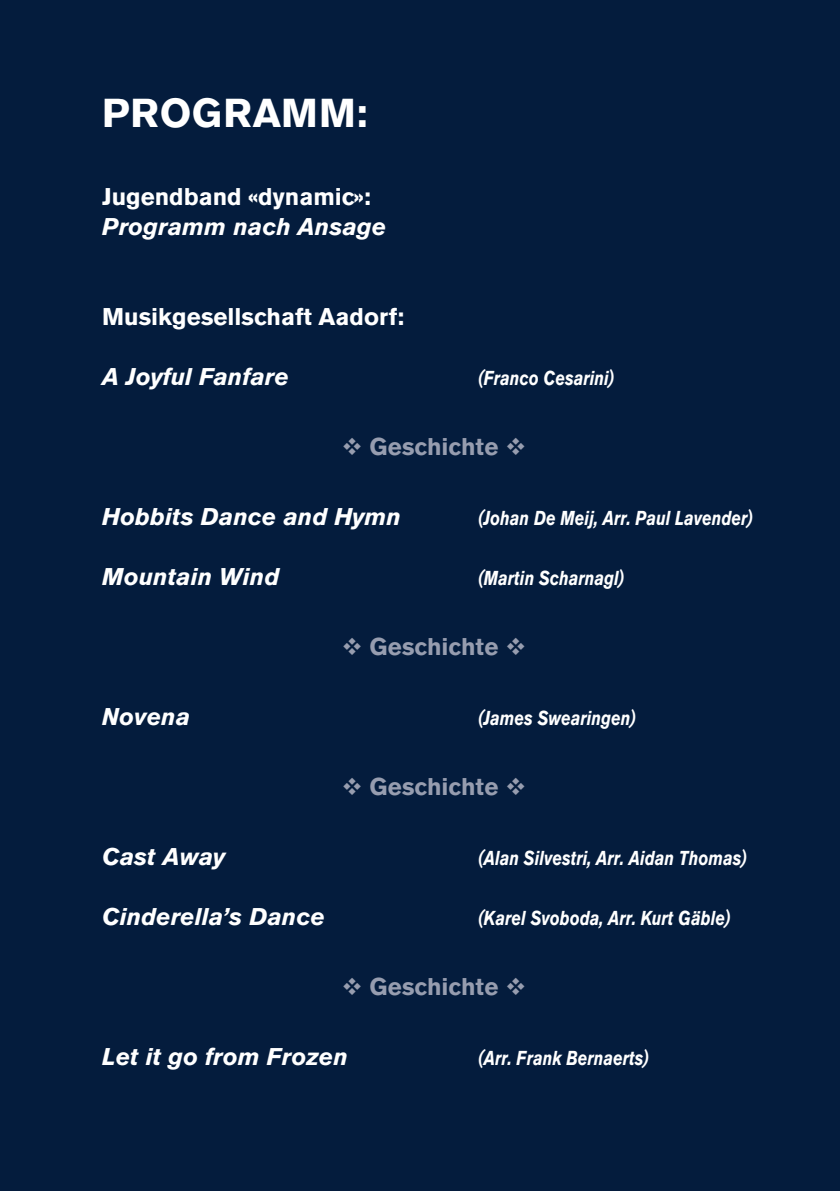
<style>
.page{position:relative;width:840px;height:1191px;background:#fff}
.page>*{position:absolute;margin:0;border:0;box-sizing:border-box;transform-origin:0 0}
.t1{font:700 40px "Akzidenz Grotesk BQ";letter-spacing:.02em;color:#fff}
.t2{font:italic 700 24px "Akzidenz Grotesk BQ";color:#fff}
.t3{font:700 24px "Akzidenz Grotesk BQ";letter-spacing:.01em;color:#979daf}
.t4{font:700 24px "Akzidenz Grotesk BQ";color:#fff}
.t5{font:italic 700 20px "Akzidenz Grotesk BQ";color:#fff;scale:.8 1}
</style>
<div class="page">
<div style="left:0;top:0;width:839px;height:1191px;background:#041c3d"></div>
<h1 class="t1" style="left:102px;top:89px;width:266px">PROGRAMM:</h1>
<p class="t4" style="left:102px;top:182px;width:270px">Jugendband «dynamic»:</p>
<p class="t2" style="left:102px;top:212px;width:285px">Programm nach Ansage</p>
<p class="t4" style="left:102px;top:302px;width:303px">Musikgesellschaft Aadorf:</p>
<p class="t2" style="left:102px;top:362px;width:188px">A Joyful Fanfare</p>
<p class="t5" style="left:478px;top:366px;width:171px">(Franco Cesarini)</p>
<p class="t3" style="left:341px;top:432px;width:186px">❖ Geschichte ❖</p>
<p class="t2" style="left:102px;top:502px;width:300px">Hobbits Dance and Hymn</p>
<p class="t5" style="left:478px;top:506px;width:344px">(Johan De Meij, Arr. Paul Lavender)</p>
<p class="t2" style="left:102px;top:562px;width:179px">Mountain Wind</p>
<p class="t5" style="left:478px;top:566px;width:183px">(Martin Scharnagl)</p>
<p class="t3" style="left:341px;top:632px;width:186px">❖ Geschichte ❖</p>
<p class="t2" style="left:102px;top:702px;width:89px">Novena</p>
<p class="t5" style="left:478px;top:706px;width:198px">(James Swearingen)</p>
<p class="t3" style="left:341px;top:772px;width:186px">❖ Geschichte ❖</p>
<p class="t2" style="left:102px;top:842px;width:124px">Cast Away</p>
<p class="t5" style="left:478px;top:846px;width:337px">(Alan Silvestri, Arr. Aidan Thomas)</p>
<p class="t2" style="left:102px;top:902px;width:224px">Cinderella’s Dance</p>
<p class="t5" style="left:478px;top:906px;width:316px">(Karel Svoboda, Arr. Kurt Gäble)</p>
<p class="t3" style="left:341px;top:972px;width:186px">❖ Geschichte ❖</p>
<p class="t2" style="left:102px;top:1042px;width:247px">Let it go from Frozen</p>
<p class="t5" style="left:478px;top:1046px;width:214px">(Arr. Frank Bernaerts)</p>
</div>
